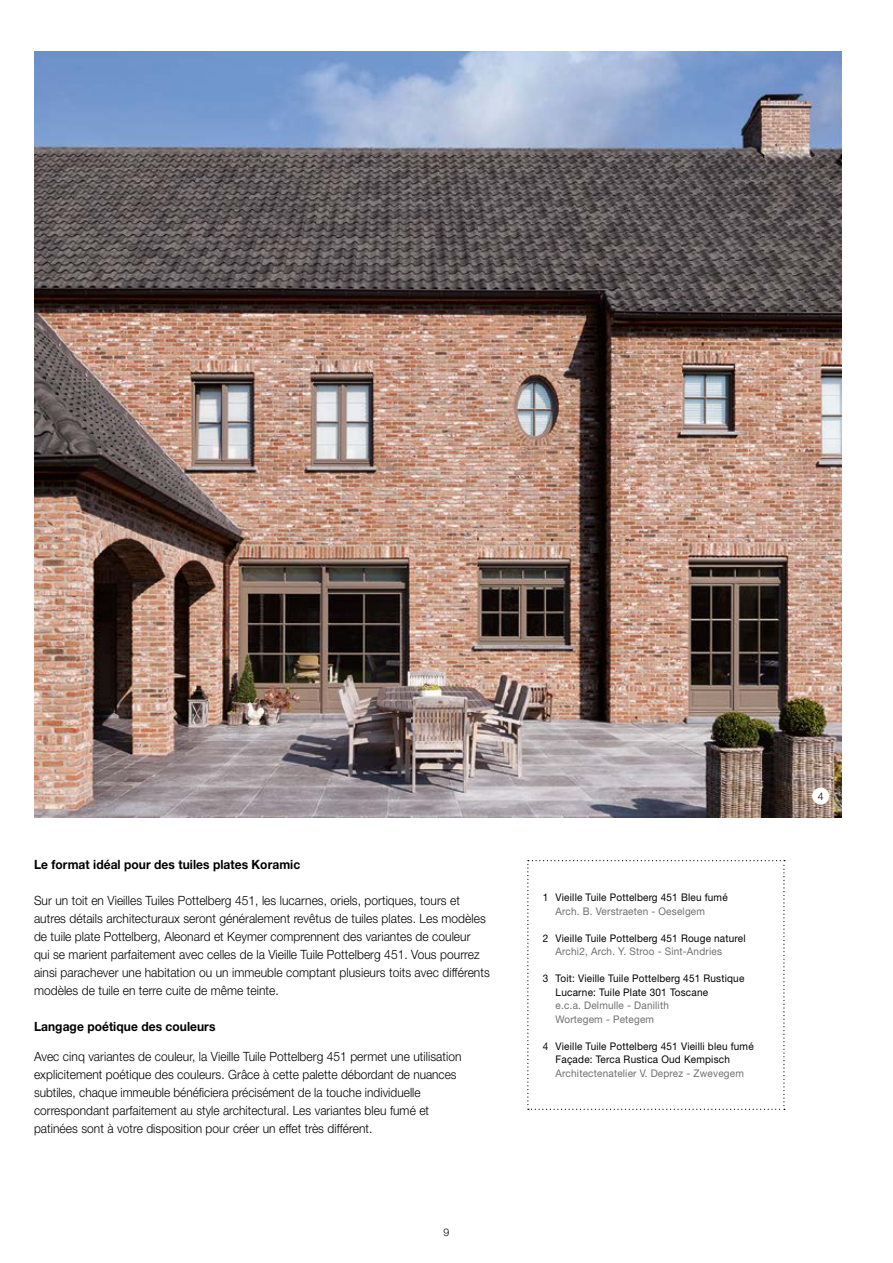
<style>
.page{position:relative;width:893px;height:1263px;background:#fff}
.page>*{position:absolute;margin:0;border:0;box-sizing:border-box;transform-origin:0 0}
.t1{font:300 12.75px/18px "Helvetica Neue LT Std";letter-spacing:.005em;color:#000;scale:.94 1}
.t2{font:700 12.75px "Helvetica Neue LT Std";letter-spacing:.005em;color:#000;scale:.94 1}
.t3{font:10.5px/13.5px "Helvetica Neue LT Std";letter-spacing:.02em;color:#000;scale:.95 1}
.t4{font:10.5px/13.5px "Helvetica Neue LT Std";letter-spacing:.02em;color:#706f6f;scale:.95 1}
.t5{font:300 10.5px "Helvetica Neue LT Std";color:#000}
</style>
<div class="page">
<svg style="left:527px;top:860px;width:258px;height:250px"></svg>
<img style="left:34px;top:51px;width:808px;height:766px">
<div style="left:812px;top:787px;width:17px;height:18px;background:#fff;border-radius:50%"></div>
<p class="t2" style="left:34px;top:857px;width:285px">Le format idéal pour des tuiles plates Koramic</p>
<p class="t1" style="left:34px;top:891px;width:486px">Sur un toit en Vieilles Tuiles Pottelberg 451, les lucarnes, oriels, portiques, tours et autres détails architecturaux seront généralement revêtus de tuiles plates. Les modèles de tuile plate Pottelberg, Aleonard et Keymer comprennent des variantes de couleur<br>qui se marient parfaitement avec celles de la Vieille Tuile Pottelberg 451. Vous pourrez ainsi parachever une habitation ou un immeuble comptant plusieurs toits avec différents modèles de tuile en terre cuite de même teinte.</p>
<p class="t2" style="left:34px;top:1019px;width:195px">Langage poétique des couleurs</p>
<p class="t1" style="left:34px;top:1047px;width:456px">Avec cinq variantes de couleur, la Vieille Tuile Pottelberg 451 permet une utilisation explicitement poétique des couleurs. Grâce à cette palette débordant de nuances subtiles, chaque immeuble bénéficiera précisément de la touche individuelle correspondant parfaitement au style architectural. Les variantes bleu fumé et patinées sont à votre disposition pour créer un effet très différent.</p>
<p class="t5" style="left:444px;top:1226px;width:7px">9</p>
<p class="t3" style="left:543px;top:891px;width:196px">1 Vieille Tuile Pottelberg 451 Bleu fumé</p>
<p class="t4" style="left:556px;top:904px;width:159px">Arch. B. Verstraeten - Oeselgem</p>
<p class="t3" style="left:543px;top:931px;width:215px">2 Vieille Tuile Pottelberg 451 Rouge naturel</p>
<p class="t4" style="left:556px;top:945px;width:177px">Archi2, Arch. Y. Stroo - Sint-Andries</p>
<p class="t3" style="left:556px;top:972px;width:200px;text-indent:-13px">3 Toit: Vieille Tuile Pottelberg 451 Rustique<br>Lucarne: Tuile Plate 301 Toscane</p>
<p class="t4" style="left:556px;top:999px;width:121px">e.c.a. Delmulle - Danilith<br>Wortegem - Petegem</p>
<p class="t3" style="left:556px;top:1039px;width:210px;text-indent:-13px">4 Vieille Tuile Pottelberg 451 Vieilli bleu fumé<br>Façade: Terca Rustica Oud Kempisch</p>
<p class="t4" style="left:556px;top:1066px;width:200px">Architectenatelier V. Deprez - Zwevegem</p>
<p class="t5" style="left:818px;top:790px;width:7px">4</p>
</div>
